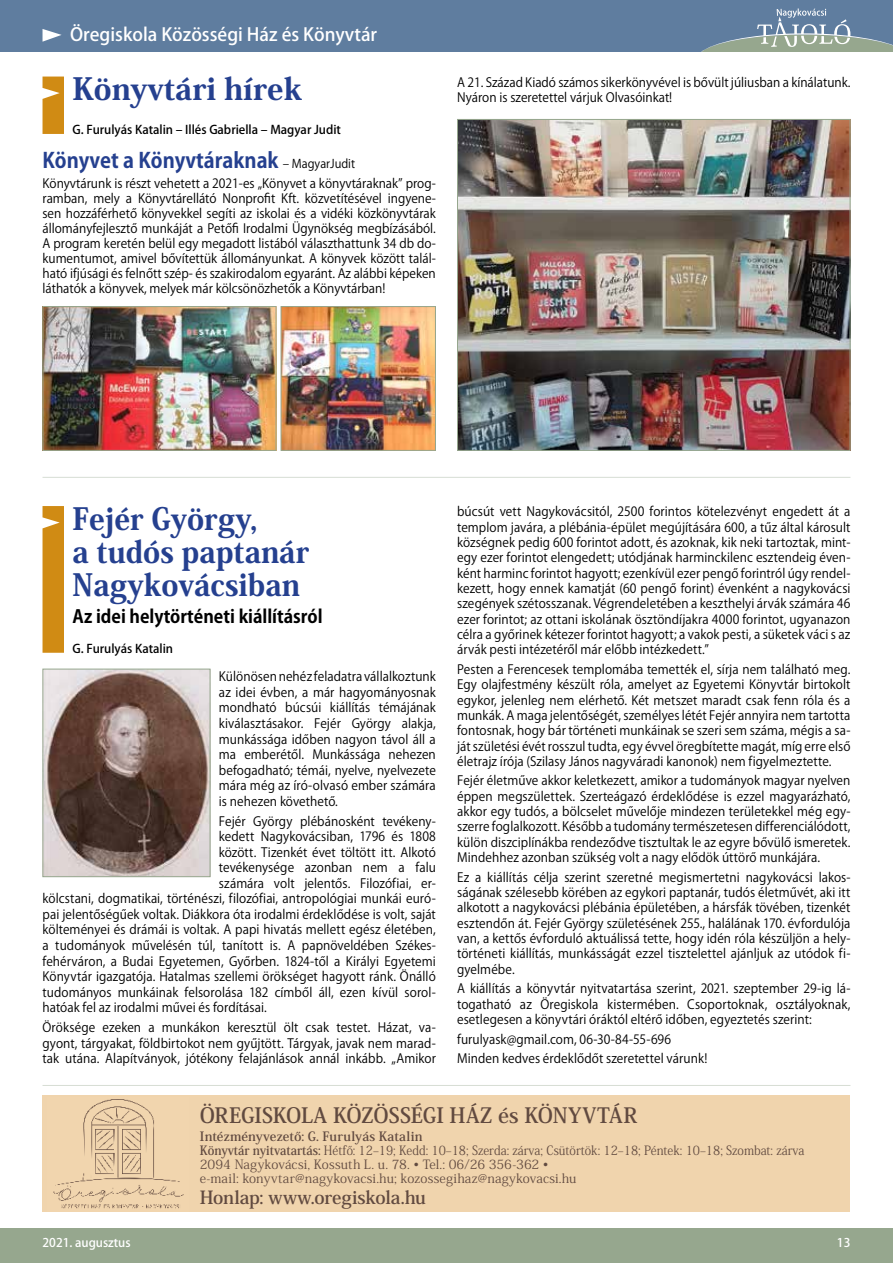
<style>
.page{position:relative;width:893px;height:1263px;background:#fff}
.page>*{position:absolute;margin:0;border:0;box-sizing:border-box;transform-origin:0 0}
.t1{font:800 30.3px/33px "Koz Min Pr 6 N";color:#25408f;scale:.96 1}
.t2{font:800 30.3px "Koz Min Pr 6 N";color:#25408f}
.t3{font:700 21px "Koz Go Pr 6 N";color:#25408f;scale:.95 1}
.t4{font:700 21px "Koz Min Pr 6 N";letter-spacing:-.005em;color:#614a40}
.t5{font:500 18px "Koz Go Pr 6 N";color:#fff}
.t6{font:700 18px "Koz Go Pr 6 N";color:#000;scale:.96 1}
.t7{font:700 18px "Koz Min Pr 6 N";letter-spacing:-.01em;color:#614a40}
.t8{font:12.75px/15.3px "Koz Go Pr 6 N";letter-spacing:.005em;color:#000;text-align:justify;scale:.95 1}
.t9{font:12.75px/13.8px "Koz Min Pr 6 N";color:#614a40;scale:.92 1}
.t10{font:500 12px "Koz Go Pr 6 N";color:#000}
.t11{font:500 12px "Koz Go Pr 6 N";color:#fff}
.s1{font-weight:400;font-size:12px;color:#000}
.s2{font-weight:700}
</style>
<div class="page">
<div style="left:0;top:1229px;width:893px;height:34px;background:#96a78e"></div>
<div style="left:0;top:0;width:893px;height:51px;background:#5f7d9f"></div>
<svg style="left:43px;top:29px;width:19px;height:13px"></svg>
<svg style="left:702px;top:9px;width:191px;height:42px"></svg>
<div style="left:43px;top:1095px;width:807px;height:117px;background:#f0d4ad"></div>
<img style="left:53px;top:1099px;width:131px;height:110px">
<hr style="left:43px;top:1085px;width:807px;height:1px;background:#96a78e">
<svg style="left:43px;top:77px;width:21px;height:57px"></svg>
<img style="left:45px;top:308px;width:229px;height:141px">
<div style="left:43px;top:306px;width:233px;height:145px;border:1px solid #96a78e"></div>
<img style="left:283px;top:308px;width:151px;height:141px">
<div style="left:281px;top:306px;width:155px;height:145px;border:1px solid #96a78e"></div>
<img style="left:459px;top:121px;width:389px;height:328px">
<div style="left:457px;top:119px;width:393px;height:332px;border:1px solid #96a78e"></div>
<div style="left:43px;top:506px;width:21px;height:147px;background:#d08b14"></div>
<img style="left:45px;top:671px;width:163px;height:204px">
<div style="left:43px;top:669px;width:167px;height:208px;border:1px solid #96a78e"></div>
<hr style="left:43px;top:477px;width:807px;height:1px;background:#96a78e">
<h3 class="t5" style="left:70px;top:25px;width:309px">Öregiskola Közösségi Ház és Könyvtár</h3>
<h1 class="t2" style="left:73px;top:72px;width:231px">Könyvtári hírek</h1>
<p class="t10" style="left:72px;top:123px;width:270px">G. Furulyás Katalin – Illés Gabriella – Magyar Judit</p>
<h2 class="t3" style="left:43px;top:149px;width:331px">Könyvet a Könyvtáraknak <span class="s1">– MagyarJudit</span></h2>
<p class="t8" style="left:43px;top:176px;width:416px">Könyvtárunk is részt vehetett a 2021-es „Könyvet a könyvtáraknak” prog&shy;ramban, mely a Könyvtárellátó Nonprofit Kft. közvetítésével ingyene&shy;sen hozzáférhető könyvekkel segíti az iskolai és a vidéki közkönyvtárak állományfejlesztő munkáját a Petőfi Irodalmi Ügynökség megbízásából.<br>A program keretén belül egy megadott listából választhattunk 34 db do&shy;kumentumot, amivel bővítettük állományunkat. A könyvek között talál&shy;ható ifjúsági és felnőtt szép- és szakirodalom egyaránt. Az alábbi képeken láthatók a könyvek, melyek már kölcsönözhetők a Könyvtárban!</p>
<p class="t8" style="left:457px;top:75px;width:416px">A 21. Század Kiadó számos sikerkönyvével is bővült júliusban a kínálatunk.</p>
<p class="t8" style="left:457px;top:90px;width:228px">Nyáron is szeretettel várjuk Olvasóinkat!</p>
<h1 class="t1" style="left:73px;top:503px;width:248px">Fejér György,<br>a tudós paptanár<br>Nagykovácsiban</h1>
<h3 class="t6" style="left:73px;top:606px;width:262px">Az idei helytörténeti kiállításról</h3>
<p class="t10" style="left:72px;top:642px;width:102px">G. Furulyás Katalin</p>
<p class="t8" style="left:219px;top:669px;width:230px">Különösen nehéz feladatra vállalkoztunk az idei évben, a már hagyományosnak mondható búcsúi kiállítás témájának kiválasztásakor. Fejér György alakja, munkássága időben nagyon távol áll a ma emberétől. Munkássága nehezen befogadható; témái, nyelve, nyelvezete mára még az író-olvasó ember számára is nehezen követhető.</p>
<p class="t8" style="left:219px;top:813px;width:230px">Fejér György plébánosként tevékeny-</p>
<p class="t8" style="left:219px;top:829px;width:230px">kedett Nagykovácsiban, 1796 és 1808</p>
<p class="t8" style="left:219px;top:844px;width:230px">között. Tizenkét évet töltött itt. Alkotó</p>
<p class="t8" style="left:219px;top:860px;width:230px">tevékenysége azonban nem a falu</p>
<p class="t8" style="left:219px;top:876px;width:230px">számára volt jelentős. Filozófiai, er-</p>
<p class="t8" style="left:43px;top:891px;width:416px">kölcstani, dogmatikai, történészi, filozófiai, antropológiai munkái euró-</p>
<p class="t8" style="left:43px;top:907px;width:416px">pai jelentőségűek voltak. Diákkora óta irodalmi érdeklődése is volt, saját</p>
<p class="t8" style="left:43px;top:922px;width:416px">költeményei és drámái is voltak. A papi hivatás mellett egész életében,</p>
<p class="t8" style="left:43px;top:938px;width:416px">a tudományok művelésén túl, tanított is. A papnöveldében Székes-</p>
<p class="t8" style="left:43px;top:953px;width:416px">fehérváron, a Budai Egyetemen, Győrben. 1824-től a Királyi Egyetemi</p>
<p class="t8" style="left:43px;top:969px;width:416px">Könyvtár igazgatója. Hatalmas szellemi örökséget hagyott ránk. Önálló</p>
<p class="t8" style="left:43px;top:984px;width:416px">tudományos munkáinak felsorolása 182 címből áll, ezen kívül sorol-</p>
<p class="t8" style="left:43px;top:1000px;width:238px">hatóak fel az irodalmi művei és fordításai.</p>
<p class="t8" style="left:43px;top:1020px;width:416px">Öröksége ezeken a munkákon keresztül ölt csak testet. Házat, va&shy;gyont, tárgyakat, földbirtokot nem gyűjtött. Tárgyak, javak nem marad&shy;tak utána. Alapítványok, jótékony felajánlások annál inkább. „Amikor</p>
<p class="t8" style="left:457px;top:504px;width:416px">búcsút vett Nagykovácsitól, 2500 forintos kötelezvényt engedett át a templom javára, a plébánia-épület megújítására 600, a tűz által károsult községnek pedig 600 forintot adott, és azoknak, kik neki tartoztak, mint&shy;egy ezer forintot elengedett; utódjának harminckilenc esztendeig éven&shy;ként harminc forintot hagyott; ezenkívül ezer pengő forintról úgy rendel&shy;kezett, hogy ennek kamatját (60 pengő forint) évenként a nagykovácsi szegények szétosszanak. Végrendeletében a keszthelyi árvák számára 46 ezer forintot; az ottani iskolának ösztöndíjakra 4000 forintot, ugyanazon célra a győrinek kétezer forintot hagyott; a vakok pesti, a süketek váci s az árvák pesti intézetéről már előbb intézkedett.”</p>
<p class="t8" style="left:457px;top:662px;width:416px">Pesten a Ferencesek templomába temették el, sírja nem található meg.<br>Egy olajfestmény készült róla, amelyet az Egyetemi Könyvtár birtokolt egykor, jelenleg nem elérhető. Két metszet maradt csak fenn róla és a munkák. A maga jelentőségét, személyes létét Fejér annyira nem tartotta fontosnak, hogy bár történeti munkáinak se szeri sem száma, mégis a sa&shy;ját születési évét rosszul tudta, egy évvel öregbítette magát, míg erre első életrajz írója (Szilasy János nagyváradi kanonok) nem figyelmeztette.</p>
<p class="t8" style="left:457px;top:773px;width:416px">Fejér életműve akkor keletkezett, amikor a tudományok magyar nyelven éppen megszülettek. Szerteágazó érdeklődése is ezzel magyarázható, akkor egy tudós, a bölcselet művelője mindezen területekkel még egy&shy;szerre foglalkozott. Később a tudomány természetesen differenciálódott, külön diszciplínákba rendeződve tisztultak le az egyre bővülő ismeretek.<br>Mindehhez azonban szükség volt a nagy elődök úttörő munkájára.</p>
<p class="t8" style="left:457px;top:870px;width:416px">Ez a kiállítás célja szerint szeretné megismertetni nagykovácsi lakos&shy;ságának szélesebb körében az egykori paptanár, tudós életművét, aki itt alkotott a nagykovácsi plébánia épületében, a hársfák tövében, tizenkét esztendőn át. Fejér György születésének 255., halálának 170. évfordulója van, a kettős évforduló aktuálissá tette, hogy idén róla készüljön a hely&shy;történeti kiállítás, munkásságát ezzel tisztelettel ajánljuk az utódok fi&shy;gyelmébe.</p>
<p class="t8" style="left:457px;top:981px;width:416px">A kiállítás a könyvtár nyitvatartása szerint, 2021. szeptember 29-ig lá&shy;togatható az Öregiskola kistermében. Csoportoknak, osztályoknak, esetlegesen a könyvtári óráktól eltérő időben, egyeztetés szerint:</p>
<p class="t8" style="left:457px;top:1029px;width:265px;line-height:19.6px">furulyask@gmail.com, 06-30-84-55-696<br>Minden kedves érdeklődőt szeretettel várunk!</p>
<h2 class="t4" style="left:200px;top:1104px;width:439px">ÖREGISKOLA KÖZÖSSÉGI HÁZ és KÖNYVTÁR</h2>
<p class="t9" style="left:200px;top:1130px;width:659px"><span class="s2">Intézményvezető: G. Furulyás Katalin<br>Könyvtár nyitvatartás:</span> Hétfő: 12–19; Kedd: 10–18; Szerda: zárva; Csütörtök: 12–18; Péntek: 10–18; Szombat: zárva 2094 Nagykovácsi, Kossuth L. u. 78. • Tel.: 06/26 356-362 •<br>e-mail: konyvtar@nagykovacsi.hu; kozossegihaz@nagykovacsi.hu</p>
<h3 class="t7" style="left:200px;top:1187px;width:228px">Honlap: www.oregiskola.hu</h3>
<p class="t11" style="left:43px;top:1236px;width:90px">2021. augusztus</p>
<p class="t11" style="left:837px;top:1236px;width:15px">13</p>
</div>
